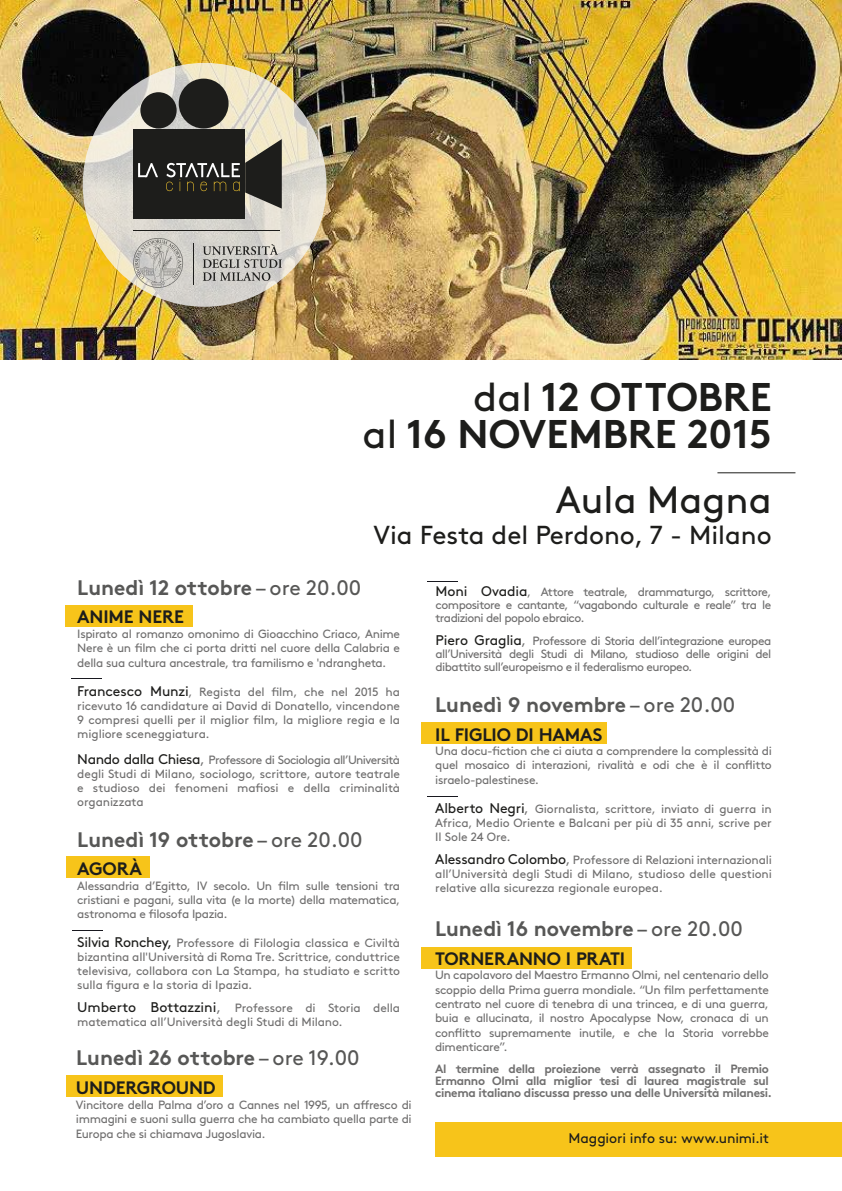
<style>
.page{position:relative;width:842px;height:1191px;background:#fff}
.page>*{position:absolute;margin:0;border:0;box-sizing:border-box;transform-origin:0 0}
.t1{font:40px/37px "Brown Bold Alt";color:#1d1d1b;text-align:right}
.t2{font:38px "Brown";color:#1d1d1b}
.t3{font:26px "Brown";color:#1d1d1b}
.t4{font:21px "Brown Bold Alt";color:#575756}
.t5{font:18px "Brown Bold Alt";letter-spacing:-.01em;color:#1d1d1b}
.t6{font:14px "Brown";letter-spacing:-.01em;color:#1d1d1b}
.t7{font:12px/14px "Brown";letter-spacing:-.025em;color:#706f6f;text-align:justify}
.t8{font:12px/12px "Brown Bold Alt";letter-spacing:-.03em;color:#706f6f}
.s1{font-family:"Brown"}
.s2{font-size:14px;color:#1d1d1b}
.s3{font-size:14px}
</style>
<div class="page">
<div style="left:66px;top:605px;width:127px;height:22px;background:#f7c41a"></div>
<div style="left:66px;top:856px;width:83px;height:22px;background:#f7c41a"></div>
<div style="left:66px;top:1075px;width:157px;height:22px;background:#f7c41a"></div>
<div style="left:422px;top:722px;width:185px;height:21px;background:#f7c41a"></div>
<div style="left:422px;top:946px;width:210px;height:22px;background:#f7c41a"></div>
<img style="left:0;top:0;width:842px;height:359px">
<svg style="left:83px;top:63px;width:244px;height:244px;background:#dedacd"></svg>
<div style="left:133px;top:129px;width:112px;height:89px;background:#1d1d1b"></div>
<div style="left:140px;top:92px;width:37px;height:36px;background:#1d1d1b;border-radius:50%"></div>
<div style="left:179px;top:79px;width:50px;height:49px;background:#1d1d1b;border-radius:50%"></div>
<svg style="left:133px;top:238px;width:50px;height:50px;background:#c1beb8"></svg>
<hr style="left:193px;top:242px;width:1px;height:42px;background:#1d1d1b">
<hr style="left:133px;top:230px;width:146px;height:1px;background:#1d1d1b">
<svg style="left:203px;top:244px;width:79px;height:37px;background:#aeaca8"></svg>
<svg style="left:138px;top:163px;width:20px;height:14px"></svg>
<svg style="left:166px;top:139px;width:116px;height:70px"></svg>
<hr style="left:717px;top:472px;width:78px;height:1px;background:#1d1d1b">
<hr style="left:71px;top:678px;width:31px;height:1px;background:#18181f">
<hr style="left:427px;top:796px;width:31px;height:1px;background:#18181f">
<hr style="left:72px;top:930px;width:31px;height:1px;background:#18181f">
<hr style="left:427px;top:581px;width:31px;height:1px;background:#18181f">
<div style="left:436px;top:1122px;width:406px;height:34px;background:#f7c41a"></div>
<h1 class="t1" style="left:362px;top:374px;width:411px"><span class="s1">dal</span> 12 OTTOBRE<br><span class="s1">al</span> 16 NOVEMBRE 2015</h1>
<h2 class="t2" style="left:556px;top:470px;width:217px">Aula Magna</h2>
<h3 class="t3" style="left:373px;top:515px;width:400px">Via Festa del Perdono, 7 - Milano</h3>
<h3 class="t4" style="left:77px;top:571px;width:285px">Lunedì 12 ottobre <span class="s1">– ore 20.00</span></h3>
<h3 class="t5" style="left:77px;top:602px;width:108px">ANIME NERE</h3>
<p class="t7" style="left:77px;top:625px;width:324px;line-height:14.4px">Ispirato al romanzo omonimo di Gioacchino Criaco, Anime Nere è un film che ci porta dritti nel cuore della Calabria e della sua cultura ancestrale, tra familismo e 'ndrangheta.</p>
<p class="t7" style="left:77px;top:683px;width:324px"><span class="s2">Francesco Munzi</span>, Regista del film, che nel 2015 ha ricevuto 16 candidature ai David di Donatello, vincendone 9 compresi quelli per il miglior film, la migliore regia e la migliore sceneggiatura.</p>
<p class="t7" style="left:77px;top:751px;width:324px"><span class="s2">Nando dalla Chiesa</span><span class="s3">,</span> Professore di Sociologia all’Università degli Studi di Milano, sociologo, scrittore, autore teatrale e studioso dei fenomeni mafiosi e della criminalità organizzata</p>
<h3 class="t4" style="left:77px;top:822px;width:287px">Lunedì 19 ottobre <span class="s1">– ore 20.00</span></h3>
<h3 class="t5" style="left:77px;top:854px;width:66px">AGORÀ</h3>
<p class="t7" style="left:77px;top:877px;width:324px;line-height:14.4px">Alessandria d’Egitto, IV secolo. Un film sulle tensioni tra cristiani e pagani, sulla vita (e la morte) della matematica, astronoma e filosofa Ipazia.</p>
<p class="t7" style="left:77px;top:935px;width:324px"><span class="s2">Silvia Ronchey,</span> Professore di Filologia classica e Civiltà bizantina all'Università di Roma Tre. Scrittrice, conduttrice televisiva, collabora con La Stampa, ha studiato e scritto sulla figura e la storia di Ipazia.</p>
<p class="t7" style="left:77px;top:1000px;width:324px"><span class="s2">Umberto Bottazzini</span><span class="s3">,</span> Professore di Storia della matematica all’Università degli Studi di Milano.</p>
<h3 class="t4" style="left:76px;top:1041px;width:285px">Lunedì 26 ottobre <span class="s1">– ore 19.00</span></h3>
<h3 class="t5" style="left:76px;top:1073px;width:141px">UNDERGROUND</h3>
<p class="t7" style="left:76px;top:1096px;width:337px;line-height:14.4px">Vincitore della Palma d’oro a Cannes nel 1995, un affresco di immagini e suoni sulla guerra che ha cambiato quella parte di Europa che si chiamava Jugoslavia.</p>
<p class="t7" style="left:436px;top:584px;width:337px;line-height:13px"><span class="s2">Moni Ovadia</span>, Attore teatrale, drammaturgo, scrittore, compositore e cantante, “vagabondo culturale e reale” tra le tradizioni del popolo ebraico.</p>
<p class="t7" style="left:436px;top:633px;width:337px;line-height:13px"><span class="s2">Piero Graglia</span><span class="s3">,</span> Professore di Storia dell’integrazione europea all’Università degli Studi di Milano, studioso delle origini del dibattito sull’europeismo e il federalismo europeo.</p>
<h3 class="t4" style="left:435px;top:688px;width:301px">Lunedì 9 novembre <span class="s1">– ore 20.00</span></h3>
<h3 class="t5" style="left:435px;top:720px;width:169px">IL FIGLIO DI HAMAS</h3>
<p class="t7" style="left:435px;top:742px;width:338px;line-height:14.4px">Una docu-fiction che ci aiuta a comprendere la complessità di quel mosaico di interazioni, rivalità e odi che è il conflitto israelo-palestinese.</p>
<p class="t7" style="left:435px;top:800px;width:338px"><span class="s2">Alberto Negri</span><span class="s3">,</span> Giornalista, scrittore, inviato di guerra in Africa, Medio Oriente e Balcani per più di 35 anni, scrive per Il Sole 24 Ore.</p>
<p class="t7" style="left:435px;top:851px;width:338px"><span class="s2">Alessandro Colombo</span><span class="s3">,</span> Professore di Relazioni internazionali all’Università degli Studi di Milano, studioso delle questioni relative alla sicurezza regionale europea.</p>
<h3 class="t4" style="left:435px;top:912px;width:309px">Lunedì 16 novembre <span class="s1">– ore 20.00</span></h3>
<h3 class="t5" style="left:435px;top:943px;width:192px">TORNERANNO I PRATI</h3>
<p class="t7" style="left:435px;top:966px;width:335px;line-height:14.4px">Un capolavoro del Maestro Ermanno Olmi, nel centenario dello scoppio della Prima guerra mondiale. “Un film perfettamente centrato nel cuore di tenebra di una trincea, e di una guerra, buia e allucinata, il nostro Apocalypse Now, cronaca di un conflitto supremamente inutile, e che la Storia vorrebbe dimenticare”.</p>
<p class="t8" style="left:435px;top:1061px;width:339px">Al termine della proiezione verrà assegnato il Premio<br>Ermanno Olmi alla miglior tesi di laurea magistrale sul cinema italiano discussa presso una delle Università milanesi.</p>
<p class="t6" style="left:569px;top:1127px;width:202px">Maggiori info su: www.unimi.it</p>
</div>
